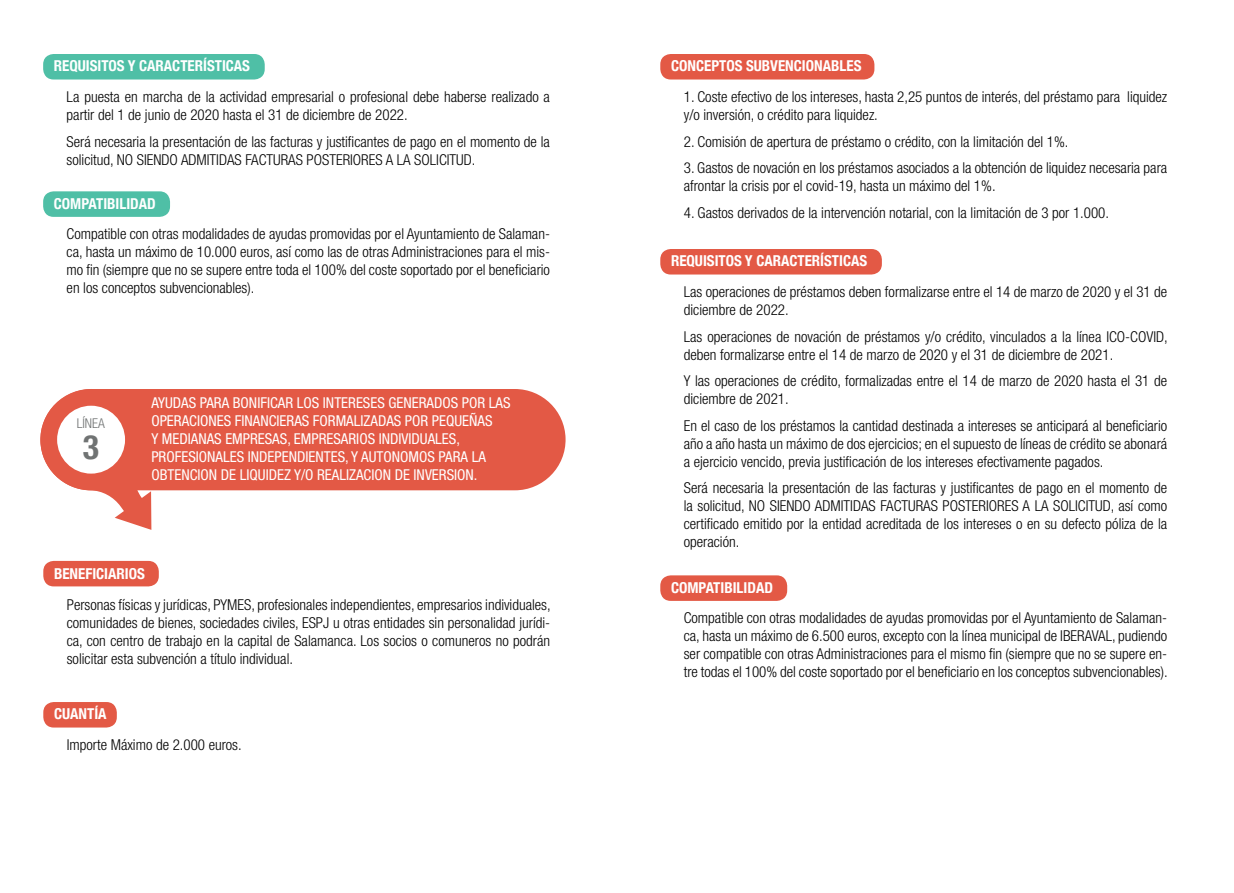
<style>
.page{position:relative;width:1234px;height:893px;background:#fff}
.page>*{position:absolute;margin:0;border:0;box-sizing:border-box;transform-origin:0 0}
.t1{font:700 condensed 33.75px "Helvetica Neue";color:#707373}
.t2{font:300 condensed 15px/18px "Helvetica Neue LT Std";color:#000}
.t3{font:condensed 15px/18px "Helvetica Neue";color:#fff}
.t4{font:700 condensed 15px "Helvetica Neue";color:#fff}
.t5{font:300 condensed 13.5px "Helvetica Neue";color:#707373}
</style>
<div class="page">
<div style="left:43px;top:54px;width:222px;height:26px;background:#4fbfa6;border-radius:10px"></div>
<div style="left:660px;top:249px;width:221px;height:26px;background:#e35945;border-radius:10px"></div>
<div style="left:43px;top:191px;width:127px;height:26px;background:#4fbfa6;border-radius:10px"></div>
<div style="left:660px;top:575px;width:127px;height:26px;background:#e35945;border-radius:10px"></div>
<div style="left:151px;top:389px;width:415px;height:101px;background:#e35945"></div>
<svg style="left:40px;top:389px;width:111px;height:141px"></svg>
<div style="left:57px;top:406px;width:68px;height:68px;background:#fff;border-radius:50%"></div>
<div style="left:43px;top:561px;width:116px;height:25px;background:#e35945;border-radius:11px"></div>
<div style="left:43px;top:702px;width:74px;height:25px;background:#e35945;border-radius:10px"></div>
<div style="left:660px;top:54px;width:214px;height:26px;background:#e35945;border-radius:10px"></div>
<p class="t4" style="left:54px;top:54px;width:198px">REQUISITOS Y CARACTERÍSTICAS</p>
<p class="t2" style="left:67px;top:88px;width:485px">La puesta en marcha de la actividad empresarial o profesional debe haberse realizado a partir del 1 de junio de 2020 hasta el 31 de diciembre de 2022.</p>
<p class="t2" style="left:67px;top:132px;width:484px">Será necesaria la presentación de las facturas y justificantes de pago en el momento de la solicitud, NO SIENDO ADMITIDAS FACTURAS POSTERIORES A LA SOLICITUD.</p>
<p class="t4" style="left:54px;top:191px;width:103px">COMPATIBILIDAD</p>
<p class="t2" style="left:67px;top:225px;width:485px;text-align:justify">Compatible con otras modalidades de ayudas promovidas por el Ayuntamiento de Salaman&shy;ca, hasta un máximo de 10.000 euros, así como las de otras Administraciones para el mis&shy;mo fin (siempre que no se supere entre toda el 100% del coste soportado por el beneficiario en los conceptos subvencionables).</p>
<p class="t5" style="left:77px;top:416px;width:30px">LÍNEA</p>
<h1 class="t1" style="left:83px;top:418px;width:18px">3</h1>
<p class="t3" style="left:151px;top:394px;width:360px">AYUDAS PARA BONIFICAR LOS INTERESES GENERADOS POR LAS OPERACIONES FINANCIERAS FORMALIZADAS POR PEQUEÑAS<br>Y MEDIANAS EMPRESAS, EMPRESARIOS INDIVIDUALES, PROFESIONALES INDEPENDIENTES, Y AUTONOMOS PARA LA OBTENCION DE LIQUIDEZ Y/O REALIZACION DE INVERSION.</p>
<p class="t4" style="left:54px;top:561px;width:92px">BENEFICIARIOS</p>
<p class="t2" style="left:67px;top:595px;width:485px;text-align:justify">Personas físicas y jurídicas, PYMES, profesionales independientes, empresarios individuales, comunidades de bienes, sociedades civiles, ESPJ u otras entidades sin personalidad jurídi&shy;ca, con centro de trabajo en la capital de Salamanca. Los socios o comuneros no podrán solicitar esta subvención a título individual.</p>
<p class="t4" style="left:54px;top:701px;width:54px">CUANTÍA</p>
<p class="t2" style="left:67px;top:736px;width:176px">Importe Máximo de 2.000 euros.</p>
<p class="t4" style="left:671px;top:54px;width:192px">CONCEPTOS SUBVENCIONABLES</p>
<p class="t2" style="left:683px;top:88px;width:485px">1. Coste efectivo de los intereses, hasta 2,25 puntos de interés, del préstamo para liquidez y/o inversión, o crédito para liquidez.</p>
<p class="t2" style="left:683px;top:132px;width:386px">2. Comisión de apertura de préstamo o crédito, con la limitación del 1%.</p>
<p class="t2" style="left:683px;top:159px;width:485px">3. Gastos de novación en los préstamos asociados a la obtención de liquidez necesaria para afrontar la crisis por el covid-19, hasta un máximo del 1%.</p>
<p class="t2" style="left:683px;top:203px;width:426px">4. Gastos derivados de la intervención notarial, con la limitación de 3 por 1.000.</p>
<p class="t4" style="left:671px;top:248px;width:198px">REQUISITOS Y CARACTERÍSTICAS</p>
<p class="t2" style="left:683px;top:283px;width:485px">Las operaciones de préstamos deben formalizarse entre el 14 de marzo de 2020 y el 31 de diciembre de 2022.</p>
<p class="t2" style="left:683px;top:327px;width:485px">Las operaciones de novación de préstamos y/o crédito, vinculados a la línea ICO-COVID, deben formalizarse entre el 14 de marzo de 2020 y el 31 de diciembre de 2021.</p>
<p class="t2" style="left:683px;top:372px;width:484px">Y las operaciones de crédito, formalizadas entre el 14 de marzo de 2020 hasta el 31 de diciembre de 2021.</p>
<p class="t2" style="left:683px;top:416px;width:485px;text-align:justify">En el caso de los préstamos la cantidad destinada a intereses se anticipará al beneficiario año a año hasta un máximo de dos ejercicios; en el supuesto de líneas de crédito se abonará a ejercicio vencido, previa justificación de los intereses efectivamente pagados.</p>
<p class="t2" style="left:683px;top:479px;width:485px;text-align:justify">Será necesaria la presentación de las facturas y justificantes de pago en el momento de la solicitud, NO SIENDO ADMITIDAS FACTURAS POSTERIORES A LA SOLICITUD, así como certificado emitido por la entidad acreditada de los intereses o en su defecto póliza de la operación.</p>
<p class="t4" style="left:671px;top:575px;width:103px">COMPATIBILIDAD</p>
<p class="t2" style="left:683px;top:609px;width:485px;text-align:justify">Compatible con otras modalidades de ayudas promovidas por el Ayuntamiento de Salaman&shy;ca, hasta un máximo de 6.500 euros, excepto con la línea municipal de IBERAVAL, pudiendo ser compatible con otras Administraciones para el mismo fin (siempre que no se supere en&shy;tre todas el 100% del coste soportado por el beneficiario en los conceptos subvencionables).</p>
</div>
